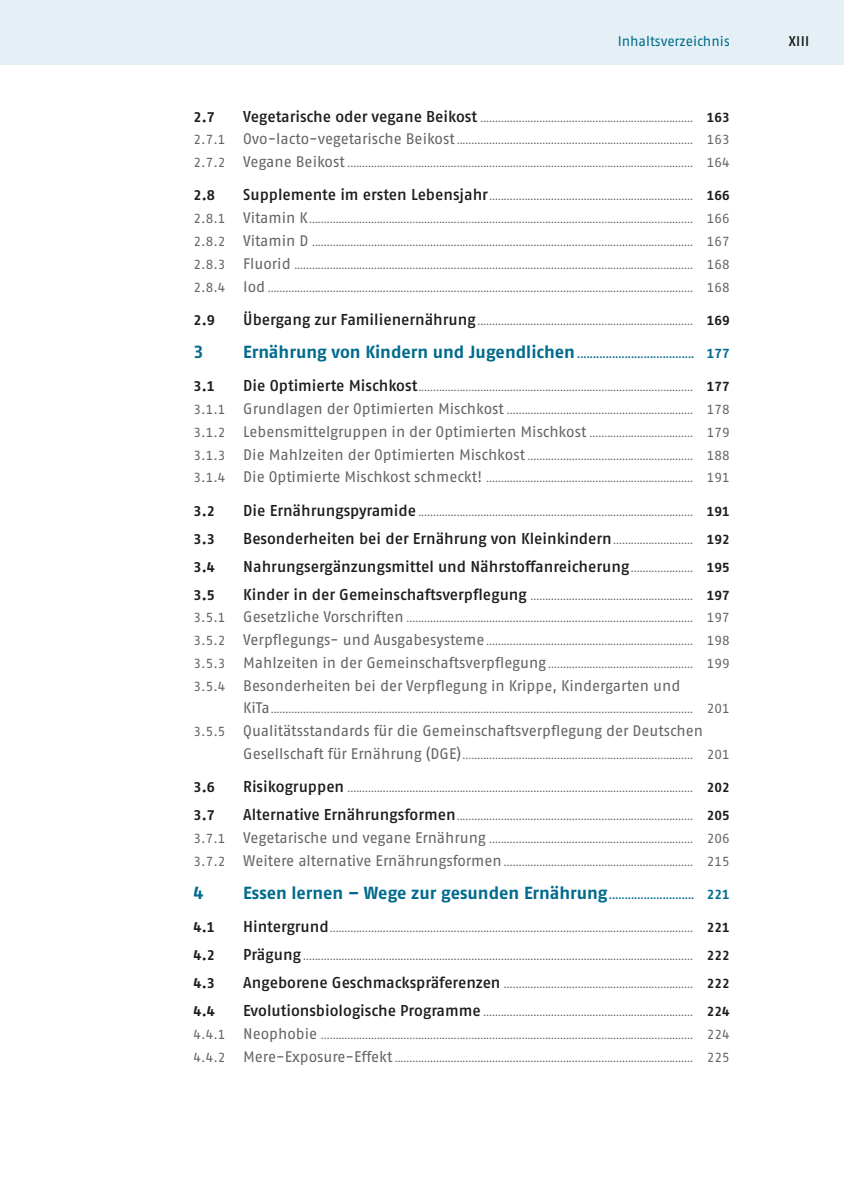
<style>
.page{position:relative;width:844px;height:1191px;background:#fff}
.page>*{position:absolute;margin:0;border:0;box-sizing:border-box;transform-origin:0 0}
.t1{font:700 17.5px "Fago Pro";letter-spacing:-.005em;color:#006b8d}
.t2{font:600 15.75px "Fago Pro";letter-spacing:-.005em;color:#1d1d1b}
.t3{font:15.4px "Fago Pro";color:#646463}
.t4{font:700 14px "Fago Pro";color:#1d1d1b}
.t5{font:14px "Fago Pro";color:#006b8d}
.t6{font:600 14px "Fago Pro";color:#1d1d1b}
.t7{font:13.12px "Fago Pro";color:#006b8d}
.t8{font:10.5px/22.8px "Fago Pro";color:#646463;text-align:justify}
.s1{font-weight:600;font-size:15.75px;color:#1d1d1b}
.s2{font-weight:700;font-size:13.12px;color:#1d1d1b}
.s3{font-size:13.12px}
.s4{font-size:15.4px}
.s5{font-weight:700;font-size:17.5px}
.s6{font-weight:700}
.s7{font-size:10.5px}
.s8{font-weight:400;font-size:10.5px;color:#646463}
.s9{font-weight:700;font-size:13.12px}
.s10{font-weight:400;font-size:13.12px}
</style>
<div class="page">
<div style="left:0;top:0;width:729px;height:64px;background:#e4f0f5"></div>
<div style="left:729px;top:0;width:114px;height:64px;background:#e4f0f5"></div>
<h3 class="t5" style="left:617px;top:32px;width:113px">Inhaltsverzeichnis</h3>
<h3 class="t6" style="left:788px;top:32px;width:22px">XIII</h3>
<p class="t8" style="left:193px;top:107px;width:537px;text-indent:50px"><span class="s1">Vegetarische oder vegane Beikost</span> ........................................................................ <span class="s2">163<br></span><span class="s3">2.7.1</span> <span class="s4">Ovo-lacto-vegetarische Beikost</span> ................................................................................ <span class="s3">163<br>2.7.2</span> <span class="s4">Vegane Beikost</span> ..................................................................................................................... <span class="s3">164</span></p>
<h3 class="t4" style="left:193px;top:187px;width:23px">2.8</h3>
<h3 class="t4" style="left:193px;top:108px;width:23px">2.7</h3>
<p class="t8" style="left:193px;top:185px;width:537px;text-indent:50px"><span class="s1">Supplemente im ersten Lebensjahr</span>..................................................................... <span class="s2">166<br></span><span class="s3">2.8.1</span> <span class="s4">Vitamin K</span>.................................................................................................................................. <span class="s3">166<br>2.8.2</span> <span class="s4">Vitamin D</span> ................................................................................................................................. <span class="s3">167<br>2.8.3</span> <span class="s4">Fluorid</span> ....................................................................................................................................... <span class="s3">168<br>2.8.4</span> <span class="s4">Iod</span> ................................................................................................................................................ <span class="s3">168</span></p>
<h3 class="t4" style="left:193px;top:311px;width:23px">2.9</h3>
<p class="t8" style="left:243px;top:310px;width:488px"><span class="s1">Übergang zur Familienernährung</span> ......................................................................... <span class="s2">169</span></p>
<h1 class="t1" style="left:193px;top:341px;width:12px">3</h1>
<p class="t7" style="left:243px;top:345px;width:488px"><span class="s5">Ernährung von Kindern und Jugendlichen</span> ..................................... <span class="s6">177</span></p>
<h3 class="t4" style="left:193px;top:378px;width:23px">3.1</h3>
<p class="t8" style="left:193px;top:376px;width:537px;text-align:right"><span class="s1">Die Optimierte Mischkost</span>............................................................................................. <span class="s2">177<br></span><span class="s3">3.1.1</span> <span class="s4">Grundlagen der Optimierten Mischkost</span> ............................................................... <span class="s3">178</span></p>
<h3 class="t3" style="left:193px;top:422px;width:537px"><span class="s3">3.1.2</span> Lebensmittelgruppen in der Optimierten Mischkost <span class="s7">...................................</span> <span class="s3">179</span></h3>
<p class="t8" style="left:193px;top:444px;width:537px"><span class="s3">3.1.3</span> <span class="s4">Die Mahlzeiten der Optimierten Mischkost</span> ........................................................ <span class="s3">188<br>3.1.4</span> <span class="s4">Die Optimierte Mischkost schmeckt!</span> ...................................................................... <span class="s3">191</span></p>
<h3 class="t4" style="left:193px;top:502px;width:23px">3.2</h3>
<p class="t8" style="left:243px;top:500px;width:488px"><span class="s1">Die Ernährungspyramide</span> ............................................................................................. <span class="s2">191</span></p>
<h3 class="t4" style="left:193px;top:530px;width:23px">3.3</h3>
<h2 class="t2" style="left:243px;top:528px;width:488px">Besonderheiten bei der Ernährung von Kleinkindern<span class="s8">...........................</span> <span class="s9">192</span></h2>
<h3 class="t4" style="left:193px;top:558px;width:23px">3.4</h3>
<h2 class="t2" style="left:243px;top:556px;width:488px">Nahrungsergänzungsmittel und Nährstoffanreicherung<span class="s8">.....................</span> <span class="s9">195</span></h2>
<h3 class="t4" style="left:193px;top:586px;width:23px">3.5</h3>
<p class="t8" style="left:193px;top:584px;width:537px;text-indent:50px"><span class="s1">Kinder in der Gemeinschaftsverpflegung</span> ....................................................... <span class="s2">197<br></span><span class="s3">3.5.1</span> <span class="s4">Gesetzliche Vorschriften</span> ................................................................................................. <span class="s3">197<br>3.5.2</span> <span class="s4">Verpflegungs- und Ausgabesysteme</span> ...................................................................... <span class="s3">198<br>3.5.3</span> <span class="s4">Mahlzeiten in der Gemeinschaftsverpflegung</span> ................................................. <span class="s3">199</span></p>
<h3 class="t3" style="left:193px;top:676px;width:488px"><span class="s3">3.5.4</span> Besonderheiten bei der Verpflegung in Krippe, Kindergarten und</h3>
<p class="t8" style="left:243px;top:698px;width:488px"><span class="s4">KiTa</span>............................................................................................................................................... <span class="s3">201</span></p>
<h3 class="t3" style="left:193px;top:721px;width:511px"><span class="s3">3.5.5</span> Qualitätsstandards für die Gemeinschaftsverpflegung der Deutschen</h3>
<p class="t8" style="left:243px;top:744px;width:488px"><span class="s4">Gesellschaft für Ernährung (DGE)</span> .............................................................................. <span class="s3">201</span></p>
<h3 class="t4" style="left:193px;top:779px;width:23px">3.6</h3>
<p class="t8" style="left:243px;top:777px;width:488px"><span class="s1">Risikogruppen</span> ..................................................................................................................... <span class="s2">202</span></p>
<h3 class="t4" style="left:193px;top:807px;width:23px">3.7</h3>
<p class="t8" style="left:193px;top:805px;width:537px;text-indent:50px"><span class="s1">Alternative Ernährungsformen</span>................................................................................ <span class="s2">205<br></span><span class="s3">3.7.1</span> <span class="s4">Vegetarische und vegane Ernährung</span> ..................................................................... <span class="s3">206<br>3.7.2</span> <span class="s4">Weitere alternative Ernährungsformen</span> ................................................................ <span class="s3">215</span></p>
<h1 class="t1" style="left:193px;top:882px;width:12px">4</h1>
<h1 class="t1" style="left:243px;top:882px;width:488px">Essen lernen – Wege zur gesunden Ernährung<span class="s10">...........................</span> <span class="s3">221</span></h1>
<h3 class="t4" style="left:193px;top:919px;width:23px">4.1</h3>
<p class="t8" style="left:243px;top:917px;width:488px"><span class="s1">Hintergrund</span>........................................................................................................................... <span class="s2">221</span></p>
<h3 class="t4" style="left:193px;top:947px;width:23px">4.2</h3>
<p class="t8" style="left:243px;top:945px;width:488px"><span class="s1">Prägung</span> .................................................................................................................................... <span class="s2">222</span></p>
<h3 class="t4" style="left:193px;top:975px;width:23px">4.3</h3>
<p class="t8" style="left:243px;top:973px;width:488px"><span class="s1">Angeborene Geschmackspräferenzen</span> ................................................................ <span class="s2">222</span></p>
<h3 class="t4" style="left:193px;top:1003px;width:23px">4.4</h3>
<p class="t8" style="left:193px;top:1001px;width:537px;text-indent:50px"><span class="s1">Evolutionsbiologische Programme</span> ....................................................................... <span class="s2">224<br></span><span class="s3">4.4.1</span> <span class="s4">Neophobie</span> .............................................................................................................................. <span class="s3">224<br>4.4.2</span> <span class="s4">Mere-Exposure-Effekt</span> ..................................................................................................... <span class="s3">225</span></p>
</div>
